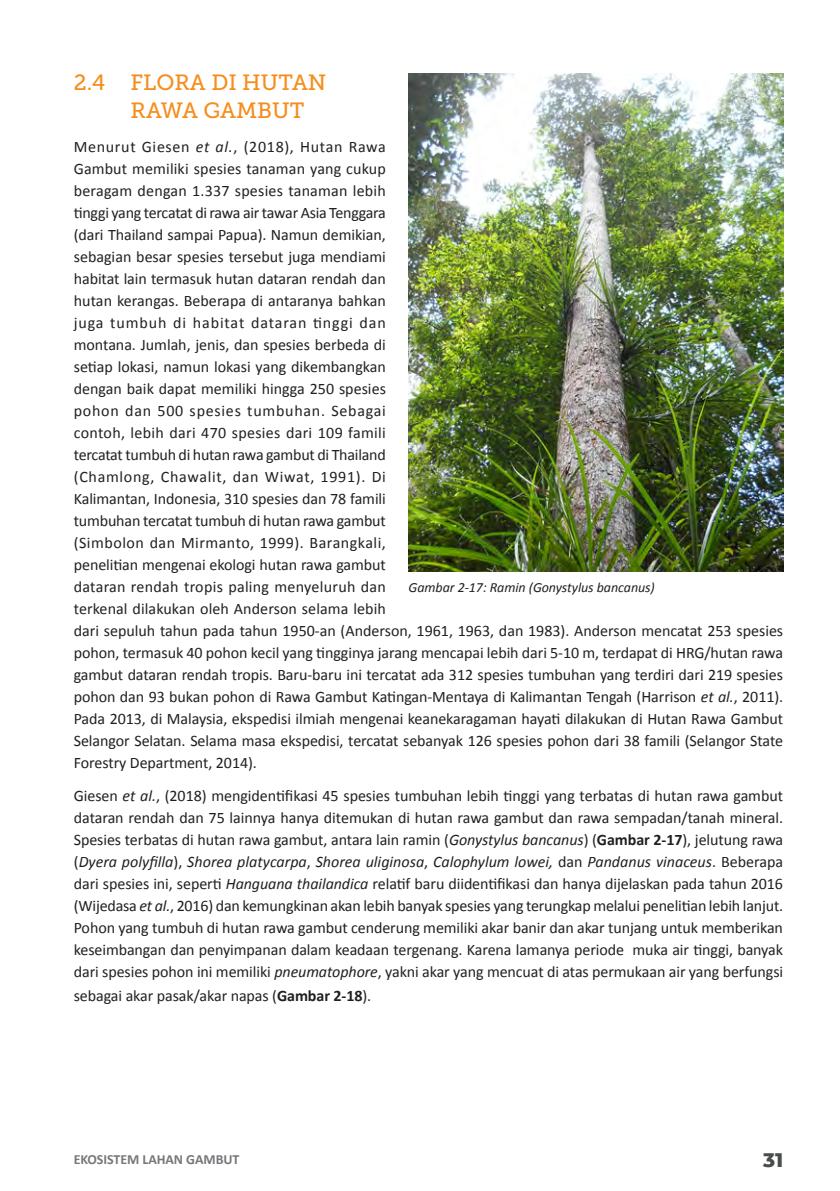
<style>
.page{position:relative;width:840px;height:1191px;background:#fff}
.page>*{position:absolute;margin:0;border:0;box-sizing:border-box;transform-origin:0 0}
.SUB_BAB_2{font:22px/28px "Museo Slab 500";color:#f68e1e}
.t1{font:800 20px "Montserrat";color:#4b4c4d}
.PARAGRAF_MINGGIR_jrk{font:16px/22px "Calibri";letter-spacing:-.005em;color:#231f20}
.KET-GAMBAR{font:italic 14px "Calibri";letter-spacing:-.005em;color:#231f20}
.t2{font:700 14px "Calibri";letter-spacing:-.005em;color:#76787b}
.s1{font-style:italic}
.s2{font-weight:700}
</style>
<div class="page">
<img style="left:408px;top:74px;width:374px;height:497px">
<p class="SUB_BAB_2" style="left:130px;top:69px;width:197px;text-indent:-57px">2.4 FLORA DI HUTAN<br>RAWA GAMBUT</p>
<p class="PARAGRAF_MINGGIR_jrk" style="left:74px;top:135px;width:710px">Menurut Giesen <span class="s1">et al.</span>, (2018), Hutan Rawa<br>Gambut memiliki spesies tanaman yang cukup<br>beragam dengan 1.337 spesies tanaman lebih<br>tinggi yang tercatat di rawa air tawar Asia Tenggara<br>(dari Thailand sampai Papua). Namun demikian,<br>sebagian besar spesies tersebut juga mendiami<br>habitat lain termasuk hutan dataran rendah dan<br>hutan kerangas. Beberapa di antaranya bahkan<br>juga tumbuh di habitat dataran tinggi dan<br>montana. Jumlah, jenis, dan spesies berbeda di<br>setiap lokasi, namun lokasi yang dikembangkan<br>dengan baik dapat memiliki hingga 250 spesies<br>pohon dan 500 spesies tumbuhan. Sebagai<br>contoh, lebih dari 470 spesies dari 109 famili<br>tercatat tumbuh di hutan rawa gambut di Thailand<br>(Chamlong, Chawalit, dan Wiwat, 1991). Di<br>Kalimantan, Indonesia, 310 spesies dan 78 famili<br>tumbuhan tercatat tumbuh di hutan rawa gambut<br>(Simbolon dan Mirmanto, 1999). Barangkali,<br>penelitian mengenai ekologi hutan rawa gambut<br>dataran rendah tropis paling menyeluruh dan<br>terkenal dilakukan oleh Anderson selama lebih<br>dari sepuluh tahun pada tahun 1950-an (Anderson, 1961, 1963, dan 1983). Anderson mencatat 253 spesies pohon, termasuk 40 pohon kecil yang tingginya jarang mencapai lebih dari 5-10 m, terdapat di HRG/hutan rawa gambut dataran rendah tropis. Baru-baru ini tercatat ada 312 spesies tumbuhan yang terdiri dari 219 spesies pohon dan 93 bukan pohon di Rawa Gambut Katingan-Mentaya di Kalimantan Tengah (Harrison <span class="s1">et al.</span>, 2011).<br>Pada 2013, di Malaysia, ekspedisi ilmiah mengenai keanekaragaman hayati dilakukan di Hutan Rawa Gambut Selangor Selatan. Selama masa ekspedisi, tercatat sebanyak 126 spesies pohon dari 38 famili (Selangor State Forestry Department, 2014).</p>
<p class="PARAGRAF_MINGGIR_jrk" style="left:74px;top:785px;width:710px;text-align:justify">Giesen <span class="s1">et al.</span>, (2018) mengidentifikasi 45 spesies tumbuhan lebih tinggi yang terbatas di hutan rawa gambut dataran rendah dan 75 lainnya hanya ditemukan di hutan rawa gambut dan rawa sempadan/tanah mineral.<br>Spesies terbatas di hutan rawa gambut, antara lain ramin (<span class="s1">Gonystylus bancanus</span>) (<span class="s2">Gambar 2-17</span>), jelutung rawa (<span class="s1">Dyera polyfilla</span>), <span class="s1">Shorea platycarpa</span>, <span class="s1">Shorea uliginosa</span>, <span class="s1">Calophylum lowei,</span> dan <span class="s1">Pandanus vinaceus</span>. Beberapa dari spesies ini, seperti <span class="s1">Hanguana thailandica</span> relatif baru diidentifikasi dan hanya dijelaskan pada tahun 2016 (Wijedasa <span class="s1">et al.</span>, 2016) dan kemungkinan akan lebih banyak spesies yang terungkap melalui penelitian lebih lanjut.<br>Pohon yang tumbuh di hutan rawa gambut cenderung memiliki akar banir dan akar tunjang untuk memberikan keseimbangan dan penyimpanan dalam keadaan tergenang. Karena lamanya periode muka air tinggi, banyak dari spesies pohon ini memiliki <span class="s1">pneumatophore</span>, yakni akar yang mencuat di atas permukaan air yang berfungsi</p>
<p class="PARAGRAF_MINGGIR_jrk" style="left:74px;top:985px;width:299px">sebagai akar pasak/akar napas (<span class="s2">Gambar 2-18</span>).</p>
<p class="KET-GAMBAR" style="left:408px;top:577px;width:247px">Gambar 2-17: Ramin (Gonystylus bancanus)</p>
<p class="t2" style="left:74px;top:1149px;width:167px">EKOSISTEM LAHAN GAMBUT</p>
<p class="t1" style="left:762px;top:1145px;width:22px">31</p>
</div>
